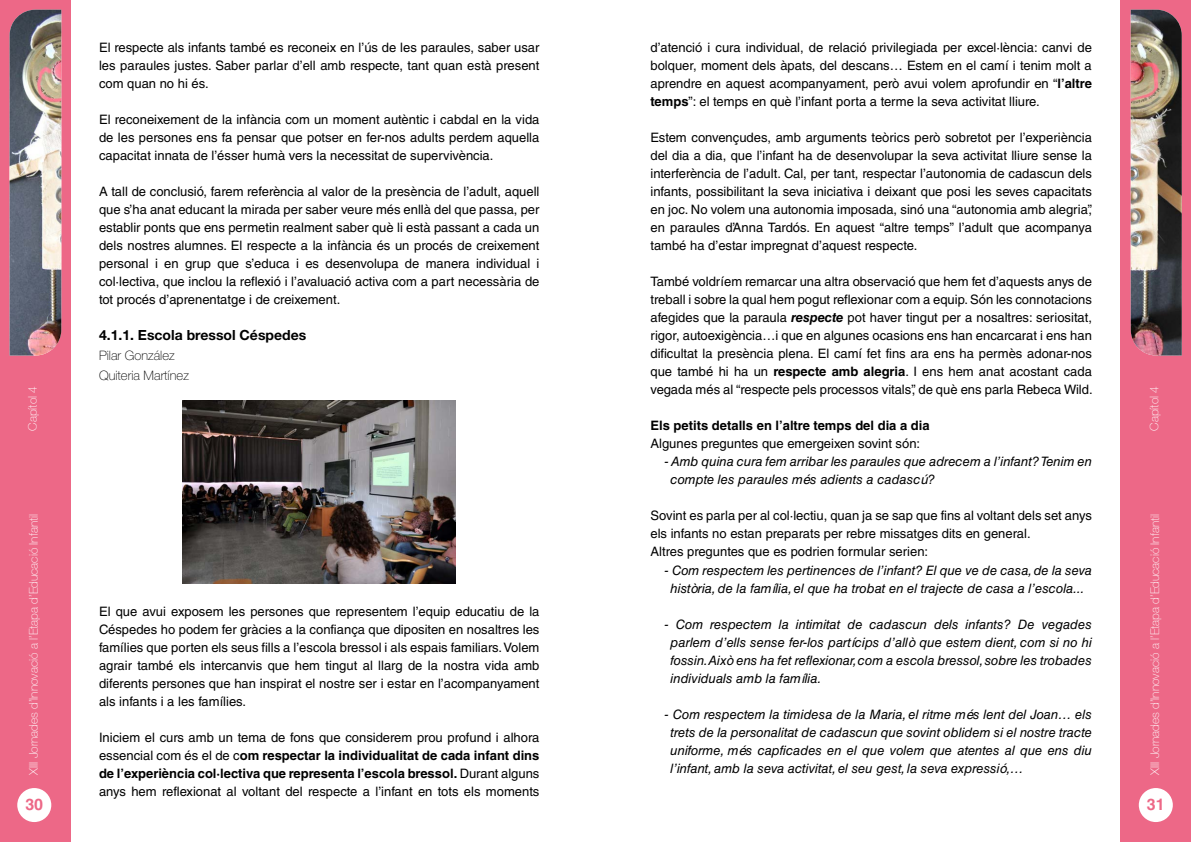
<style>
.page{position:relative;width:1191px;height:842px;background:#fff}
.page>*{position:absolute;margin:0;border:0;box-sizing:border-box;transform-origin:0 0}
.t1{font:700 16px "Helvetica LT Std";color:#ed6887}
.t2{font:700 14px "Helvetica Neue";color:#000}
.t3{font:13px/18px "Helvetica LT Std";color:#000;text-align:justify}
.t4{font:italic 13px/18px "Helvetica LT Std";color:#000;text-align:justify}
.t5{font:700 13px "Helvetica LT Std";color:#000}
.t6{font:100 13px/20px "Helvetica Neue";color:#000}
.t7{font:100 12px "Helvetica 35";color:#fff}
.s1{font-weight:700}
.s2{font-weight:700;font-style:italic}
</style>
<div class="page">
<div style="left:1120px;top:0;width:71px;height:842px;background:#ed6887"></div>
<div style="left:1138px;top:788px;width:34px;height:34px;background:#fff;border-radius:50%"></div>
<div style="left:0;top:0;width:71px;height:842px;background:#ed6887"></div>
<div style="left:17px;top:788px;width:34px;height:34px;background:#fff;border-radius:50%"></div>
<img style="left:10px;top:10px;width:51px;height:345px">
<img style="left:1130px;top:10px;width:51px;height:345px">
<img style="left:182px;top:401px;width:274px;height:183px">
<p class="t3" style="left:99px;top:39px;width:442px">El respecte als infants també es reconeix en l’ús de les paraules, saber usar les paraules justes. Saber parlar d’ell amb respecte, tant quan està present com quan no hi és.</p>
<p class="t3" style="left:99px;top:111px;width:442px">El reconeixement de la infància com un moment autèntic i cabdal en la vida de les persones ens fa pensar que potser en fer-nos adults perdem aquella capacitat innata de l’ésser humà vers la necessitat de supervivència.</p>
<p class="t3" style="left:99px;top:183px;width:442px">A tall de conclusió, farem referència al valor de la presència de l’adult, aquell que s’ha anat educant la mirada per saber veure més enllà del que passa, per establir ponts que ens permetin realment saber què li està passant a cada un dels nostres alumnes. El respecte a la infància és un procés de creixement personal i en grup que s’educa i es desenvolupa de manera individual i col·lectiva, que inclou la reflexió i l’avaluació activa com a part necessària de tot procés d’aprenentatge i de creixement.</p>
<p class="t2" style="left:99px;top:327px;width:209px">4.1.1. Escola bressol Céspedes</p>
<p class="t6" style="left:99px;top:346px;width:91px">Pilar González<br>Quiteria Martínez</p>
<p class="t3" style="left:650px;top:39px;width:443px">d’atenció i cura individual, de relació privilegiada per excel·lència: canvi de bolquer, moment dels àpats, del descans… Estem en el camí i tenim molt a aprendre en aquest acompanyament, però avui volem aprofundir en “<span class="s1">l’altre temps</span>”: el temps en què l’infant porta a terme la seva activitat lliure.</p>
<p class="t3" style="left:650px;top:129px;width:443px">Estem convençudes, amb arguments teòrics però sobretot per l’experiència del dia a dia, que l’infant ha de desenvolupar la seva activitat lliure sense la interferència de l’adult. Cal, per tant, respectar l’autonomia de cadascun dels infants, possibilitant la seva iniciativa i deixant que posi les seves capacitats en joc. No volem una autonomia imposada, sinó una “autonomia amb alegria”, en paraules d’Anna Tardós. En aquest “altre temps” l’adult que acompanya també ha d’estar impregnat d’aquest respecte.</p>
<p class="t3" style="left:650px;top:273px;width:444px">També voldríem remarcar una altra observació que hem fet d’aquests anys de treball i sobre la qual hem pogut reflexionar com a equip. Són les connotacions afegides que la paraula <span class="s2">respecte</span> pot haver tingut per a nosaltres: seriositat, rigor, autoexigència…i que en algunes ocasions ens han encarcarat i ens han dificultat la presència plena. El camí fet fins ara ens ha permès adonar-nos que també hi ha un <span class="s1">respecte amb alegria</span>. I ens hem anat acostant cada vegada més al “respecte pels processos vitals”, de què ens parla Rebeca Wild.</p>
<p class="t5" style="left:650px;top:418px;width:281px">Els petits detalls en l’altre temps del dia a dia</p>
<p class="t3" style="left:650px;top:435px;width:271px">Algunes preguntes que emergeixen sovint són:</p>
<p class="t4" style="left:670px;top:453px;width:423px;text-indent:-6px">- Amb quina cura fem arribar les paraules que adrecem a l’infant? Tenim en compte les paraules més adients a cadascú?</p>
<p class="t3" style="left:650px;top:507px;width:443px;text-align:left">Sovint es parla per al col·lectiu, quan ja se sap que fins al voltant dels set anys els infants no estan preparats per rebre missatges dits en general.<br>Altres preguntes que es podrien formular serien:</p>
<p class="t4" style="left:664px;top:561px;width:429px;text-align:center">- Com respectem les pertinences de l’infant? El que ve de casa, de la seva història, de la família, el que ha trobat en el trajecte de casa a l’escola...</p>
<p class="t4" style="left:670px;top:615px;width:423px;text-indent:-6px">- Com respectem la intimitat de cadascun dels infants? De vegades parlem d’ells sense fer-los partícips d’allò que estem dient, com si no hi fossin.Això ens ha fet reflexionar, com a escola bressol, sobre les trobades individuals amb la família.</p>
<p class="t4" style="left:670px;top:705px;width:423px;text-indent:-6px">- Com respectem la timidesa de la Maria, el ritme més lent del Joan… els trets de la personalitat de cadascun que sovint oblidem si el nostre tracte uniforme, més capficades en el que volem que atentes al que ens diu l’infant, amb la seva activitat, el seu gest, la seva expressió,…</p>
<p class="t7" style="left:26px;top:431px;width:46px;rotate:-90deg">Capítol 4</p>
<p class="t7" style="left:1147px;top:431px;width:46px;rotate:-90deg">Capítol 4</p>
<p class="t7" style="left:27px;top:774px;width:262px;rotate:-90deg">XIII Jornades d’Innovació a l’Etapa d’Educació Infantil</p>
<p class="t7" style="left:1148px;top:774px;width:262px;rotate:-90deg">XIII Jornades d’Innovació a l’Etapa d’Educació Infantil</p>
<p class="t3" style="left:99px;top:603px;width:442px">El que avui exposem les persones que representem l’equip educatiu de la Céspedes ho podem fer gràcies a la confiança que dipositen en nosaltres les famílies que porten els seus fills a l’escola bressol i als espais familiars. Volem agrair també els intercanvis que hem tingut al llarg de la nostra vida amb diferents persones que han inspirat el nostre ser i estar en l’acompanyament als infants i a les famílies.</p>
<p class="t3" style="left:99px;top:729px;width:442px">Iniciem el curs amb un tema de fons que considerem prou profund i alhora essencial com és el de c<span class="s1">om respectar la individualitat de cada infant dins de l’experiència col·lectiva que representa l’escola bressol.</span> Durant alguns anys hem reflexionat al voltant del respecte a l’infant en tots els moments</p>
<p class="t1" style="left:25px;top:794px;width:19px">30</p>
<p class="t1" style="left:1146px;top:794px;width:19px">31</p>
</div>
